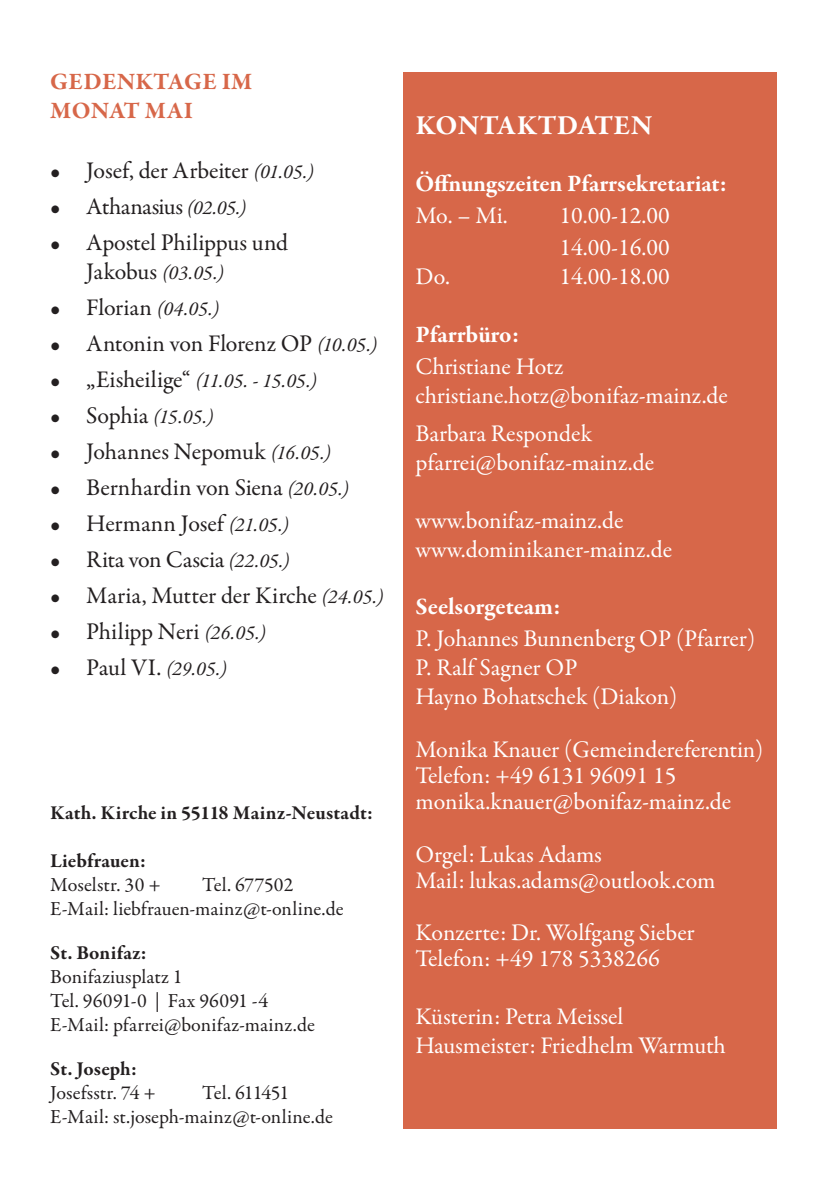
<style>
.page{position:relative;width:840px;height:1191px;background:#fff}
.page>*{position:absolute;margin:0;border:0;box-sizing:border-box;transform-origin:0 0}
.t1{font:700 28px "Garamond Premr Pro";letter-spacing:.01em;color:#fff}
.t2{font:24px/28.8px "Garamond Premr Pro";color:#fff}
.t3{font:24px "Garamond Premr Pro";letter-spacing:-.01em;color:#231f20}
.t4{font:700 24px "Garamond Premr Pro";color:#fff}
.t5{font:700 24px/28.8px "Garamond Premr Pro";letter-spacing:.01em;color:#d76749}
.t6{font:20px/24px "Garamond Premr Pro";letter-spacing:.005em;color:#231f20}
.t7{font:700 20px "Garamond Premr Pro";letter-spacing:.005em;color:#231f20}
.t8{font:italic 20px "Garamond Premr Pro";letter-spacing:-.005em;color:#231f20}
.s1{font-style:italic;font-size:20px}
.s2{font-style:normal;font-size:24px}
</style>
<div class="page">
<div style="left:403px;top:72px;width:372px;height:1056px;background:#d76749"></div>
<p class="t5" style="left:50px;top:68px;width:204px">GEDENKTAGE IM<br>MONAT MAI</p>
<p class="t3" style="left:50px;top:156px;width:265px">• Josef, der Arbeiter <span class="s1">(01.05.)</span></p>
<p class="t3" style="left:50px;top:192px;width:197px">• Athanasius <span class="s1">(02.05.)</span></p>
<p class="t3" style="left:50px;top:228px;width:239px">• Apostel Philippus und</p>
<p class="t8" style="left:86px;top:260px;width:139px"><span class="s2">Jakobus</span> (03.05.)</p>
<p class="t3" style="left:50px;top:293px;width:170px">• Florian <span class="s1">(04.05.)</span></p>
<p class="t3" style="left:50px;top:329px;width:328px">• Antonin von Florenz OP <span class="s1">(10.05.)</span></p>
<p class="t8" style="left:50px;top:368px;width:268px"><span class="s2">• „Eisheilige“</span> (11.05. - 15.05.)</p>
<p class="t8" style="left:50px;top:404px;width:165px"><span class="s2">• Sophia</span> (15.05.)</p>
<p class="t3" style="left:50px;top:437px;width:282px">• Johannes Nepomuk <span class="s1">(16.05.)</span></p>
<p class="t3" style="left:50px;top:473px;width:300px">• Bernhardin von Siena <span class="s1">(20.05.)</span></p>
<p class="t3" style="left:50px;top:509px;width:240px">• Hermann Josef <span class="s1">(21.05.)</span></p>
<p class="t3" style="left:50px;top:545px;width:241px">• Rita von Cascia <span class="s1">(22.05.)</span></p>
<p class="t3" style="left:50px;top:581px;width:334px">• Maria, Mutter der Kirche <span class="s1">(24.05.)</span></p>
<p class="t3" style="left:50px;top:617px;width:217px">• Philipp Neri <span class="s1">(26.05.)</span></p>
<p class="t3" style="left:50px;top:653px;width:178px">• Paul VI. <span class="s1">(29.05.)</span></p>
<p class="t7" style="left:50px;top:800px;width:324px">Kath. Kirche in 55118 Mainz-Neustadt:</p>
<p class="t7" style="left:50px;top:848px;width:98px">Liebfrauen:</p>
<p class="t6" style="left:50px;top:873px;width:112px">Moselstr. 30 +</p>
<p class="t6" style="left:50px;top:873px;width:295px;text-indent:152px">Tel. 677502<br>E-Mail: liebfrauen-mainz@t-online.de</p>
<p class="t7" style="left:50px;top:940px;width:98px">St. Bonifaz:</p>
<p class="t6" style="left:50px;top:965px;width:266px">Bonifaziusplatz 1<br>Tel. 96091-0 | Fax 96091 -4<br>E-Mail: pfarrei@bonifaz-mainz.de</p>
<p class="t7" style="left:50px;top:1056px;width:89px">St. Joseph:</p>
<p class="t6" style="left:50px;top:1081px;width:107px">Josefsstr. 74 +</p>
<p class="t6" style="left:50px;top:1081px;width:284px;text-indent:152px">Tel. 611451<br>E-Mail: st.joseph-mainz@t-online.de</p>
<p class="t1" style="left:415px;top:108px;width:238px">KONTAKTDATEN</p>
<p class="t4" style="left:415px;top:169px;width:313px">Öffnungszeiten Pfarrsekretariat:</p>
<p class="t2" style="left:415px;top:202px;width:94px">Mo. – Mi.</p>
<p class="t2" style="left:559px;top:200px;width:112px;line-height:32px">10.00-12.00<br>14.00-16.00</p>
<p class="t2" style="left:415px;top:263px;width:36px">Do.</p>
<p class="t2" style="left:559px;top:263px;width:112px">14.00-18.00</p>
<p class="t4" style="left:415px;top:319px;width:106px">Pfarrbüro:</p>
<p class="t2" style="left:415px;top:352px;width:314px">Christiane Hotz christiane.hotz@bonifaz-mainz.de</p>
<p class="t2" style="left:415px;top:420px;width:240px">Barbara Respondek pfarrei@bonifaz-mainz.de</p>
<p class="t2" style="left:415px;top:506px;width:258px">www.bonifaz-mainz.de www.dominikaner-mainz.de</p>
<p class="t4" style="left:415px;top:592px;width:147px">Seelsorgeteam:</p>
<p class="t2" style="left:415px;top:625px;width:341px">P. Johannes Bunnenberg OP (Pfarrer)<br>P. Ralf Sagner OP<br>Hayno Bohatschek (Diakon)</p>
<p class="t2" style="left:415px;top:737px;width:349px;line-height:26px">Monika Knauer (Gemeindereferentin)<br>Telefon: +49 6131 96091 15 monika.knauer@bonifaz-mainz.de</p>
<p class="t2" style="left:415px;top:841px;width:301px;line-height:26px">Orgel: Lukas Adams<br>Mail: lukas.adams@outlook.com</p>
<p class="t2" style="left:415px;top:920px;width:281px;line-height:26px">Konzerte: Dr. Wolfgang Sieber<br>Telefon: +49 178 5338266</p>
<p class="t2" style="left:415px;top:1002px;width:311px">Küsterin: Petra Meissel<br>Hausmeister: Friedhelm Warmuth</p>
</div>
